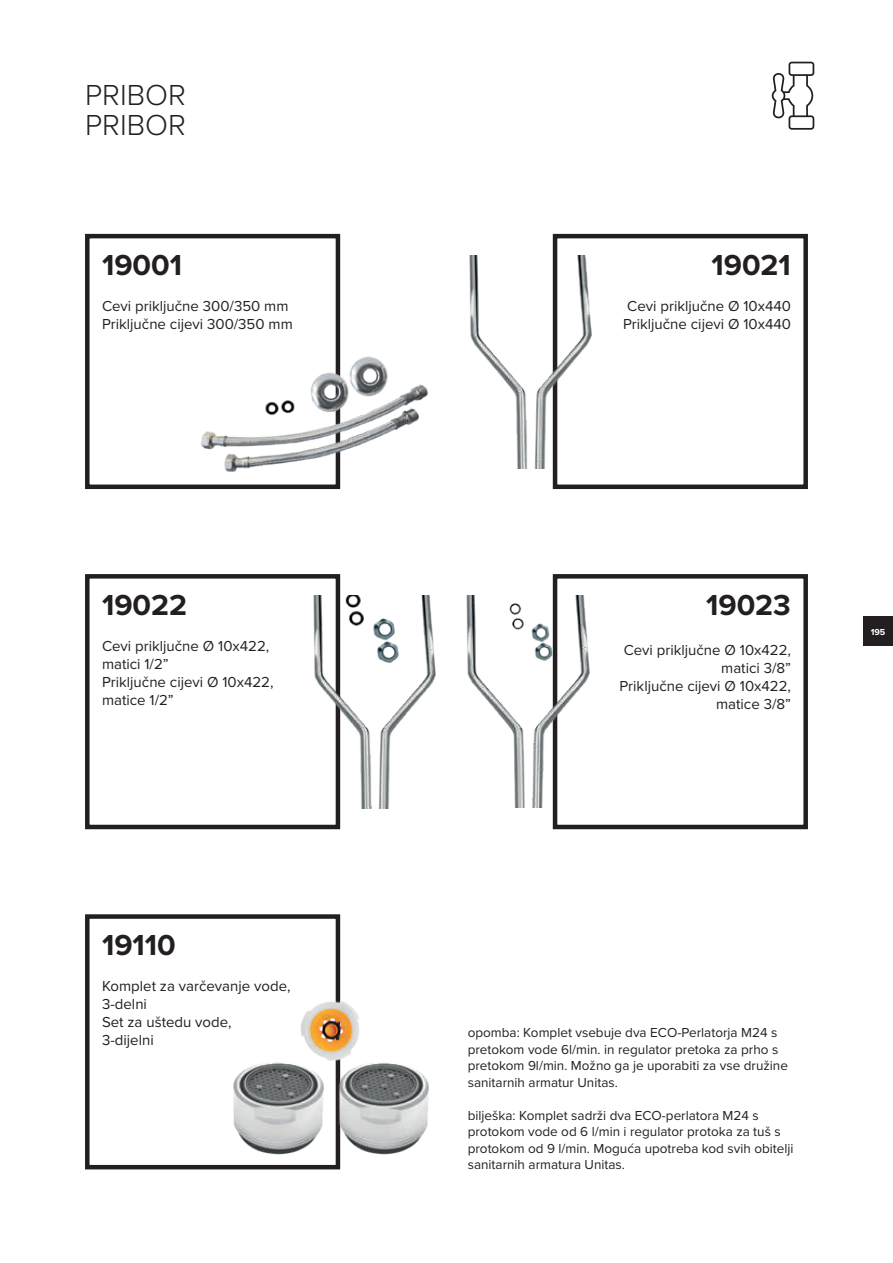
<style>
.page{position:relative;width:893px;height:1263px;background:#fff}
.page>*{position:absolute;margin:0;border:0;box-sizing:border-box;transform-origin:0 0}
.t1{font:700 30px "Proxima Nova";color:#231f20}
.t2{font:300 30px/30px "Proxima Nova";color:#231f20}
.t3{font:15px/18px "Proxima Nova";color:#231f20}
.t4{font:13.5px/16.5px "Proxima Nova";color:#231f20}
.t5{font:700 9px "Proxima Nova";color:#fff}
</style>
<div class="page">
<div style="left:553px;top:574px;width:255px;height:255px;border:4px solid #231f20"></div>
<div style="left:553px;top:234px;width:255px;height:255px;border:4px solid #231f20"></div>
<div style="left:85px;top:234px;width:255px;height:255px;border:4px solid #231f20"></div>
<div style="left:85px;top:574px;width:255px;height:255px;border:4px solid #231f20"></div>
<img style="left:201px;top:350px;width:227px;height:123px">
<img style="left:469px;top:255px;width:123px;height:213px">
<img style="left:466px;top:595px;width:123px;height:213px">
<img style="left:313px;top:596px;width:122px;height:212px">
<div style="left:85px;top:914px;width:255px;height:255px;border:4px solid #231f20"></div>
<img style="left:220px;top:1062px;width:106px;height:104px">
<img style="left:326px;top:1060px;width:103px;height:106px">
<img style="left:300px;top:999px;width:59px;height:61px">
<div style="left:863px;top:617px;width:30px;height:29px;background:#231f20"></div>
<svg style="left:772px;top:62px;width:42px;height:68px"></svg>
<h1 class="t2" style="left:85px;top:78px;width:102px">PRIBOR<br>PRIBOR</h1>
<h1 class="t1" style="left:102px;top:242px;width:82px">19001</h1>
<p class="t3" style="left:102px;top:296px;width:192px">Cevi priključne 300/350 mm<br>Priključne cijevi 300/350 mm</p>
<h1 class="t1" style="left:102px;top:582px;width:87px">19022</h1>
<p class="t3" style="left:102px;top:636px;width:173px">Cevi priključne Ø 10x422, matici 1/2”<br>Priključne cijevi Ø 10x422, matice 1/2”</p>
<h1 class="t1" style="left:102px;top:923px;width:75px">19110</h1>
<p class="t3" style="left:102px;top:976px;width:190px">Komplet za varčevanje vode,<br>3-delni<br>Set za uštedu vode,<br>3-dijelni</p>
<h1 class="t1" style="left:711px;top:242px;width:81px">19021</h1>
<p class="t3" style="left:623px;top:296px;width:169px">Cevi priključne Ø 10x440<br>Priključne cijevi Ø 10x440</p>
<h1 class="t1" style="left:706px;top:582px;width:86px">19023</h1>
<p class="t3" style="left:619px;top:641px;width:173px;text-align:right">Cevi priključne Ø 10x422, matici 3/8”<br>Priključne cijevi Ø 10x422, matice 3/8”</p>
<p class="t5" style="left:871px;top:625px;width:16px">195</p>
<p class="t4" style="left:468px;top:1024px;width:322px">opomba: Komplet vsebuje dva ECO-Perlatorja M24 s pretokom vode 6l/min. in regulator pretoka za prho s pretokom 9l/min. Možno ga je uporabiti za vse družine sanitarnih armatur Unitas.</p>
<p class="t4" style="left:468px;top:1106px;width:327px">bilješka: Komplet sadrži dva ECO-perlatora M24 s protokom vode od 6 l/min i regulator protoka za tuš s protokom od 9 l/min. Moguća upotreba kod svih obitelji sanitarnih armatura Unitas.</p>
</div>
